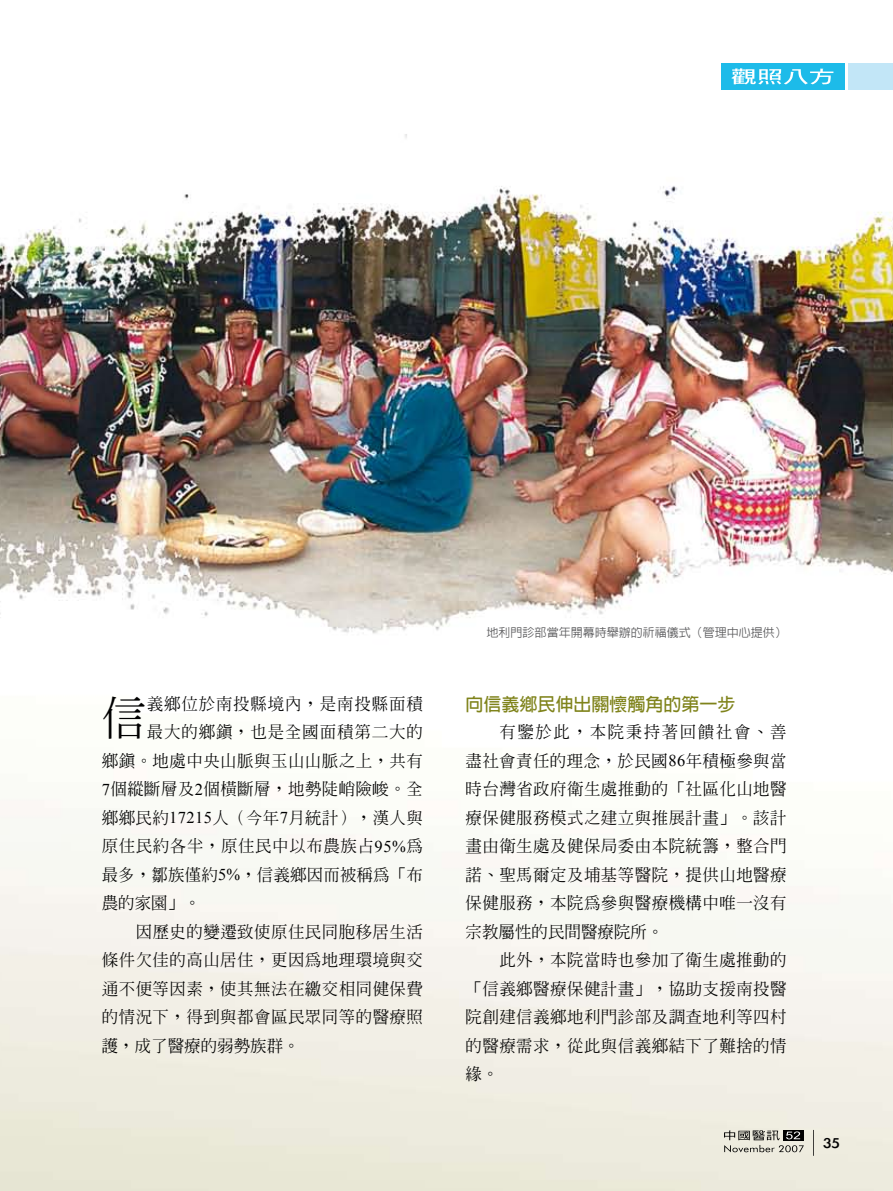
<style>
.page{position:relative;width:893px;height:1191px;background:#fff}
.page>*{position:absolute;margin:0;border:0;box-sizing:border-box;transform-origin:0 0}
.t1{font:500 45px "Inn Ming";color:#000}
.t2{font:700 18px "Lin Gothic";color:#7f831b}
.t3{font:500 16.5px/28.5px "Inn Ming";letter-spacing:.025em;color:#000;text-align:justify}
.t4{font:500 16.5px "Inn Ming";letter-spacing:.05em;color:#000}
.t5{font:500 16.5px "Inn Ming";letter-spacing:.005em;color:#000}
.t6{font:500 16.5px "Inn Ming";color:#000}
.t7{font:16.2px "Li Gothic Med";color:#000;scale:1.11 1}
.t8{font:500 12px "Lin Gothic";color:#58585a}
.s1{font-family:"Times New Roman";font-weight:400}
</style>
<div class="page">
<img style="left:0;top:63px;width:893px;height:1128px">
<svg style="left:813px;top:1130px;width:1px;height:25px"></svg>
<svg style="left:724px;top:1130px;width:80px;height:22px;background:#a7a59c"></svg>
<div style="left:721px;top:64px;width:123px;height:26px;background:#1dbbe9"></div>
<svg style="left:731px;top:68px;width:102px;height:16px"></svg>
<div style="left:848px;top:64px;width:45px;height:26px;background:#c2e6f7"></div>
<h1 class="t1" style="left:102px;top:695px;width:46px">信</h1>
<p class="t4" style="left:147px;top:695px;width:278px">義鄉位於南投縣境內，是南投縣面積</p>
<p class="t4" style="left:147px;top:723px;width:278px">最大的鄉鎮，也是全國面積第二大的</p>
<p class="t3" style="left:102px;top:746px;width:323px">鄉鎮。地處中央山脈與玉山山脈之上，共有</p>
<p class="t3" style="left:102px;top:774px;width:323px"><span class="s1">7</span>個縱斷層及<span class="s1">2</span>個橫斷層，地勢陡峭險峻。全</p>
<p class="t3" style="left:102px;top:803px;width:323px">鄉鄉民約<span class="s1">17215</span>人（今年<span class="s1">7</span>月統計），漢人與</p>
<p class="t3" style="left:102px;top:831px;width:323px">原住民約各半，原住民中以布農族占<span class="s1">95%</span>為</p>
<p class="t5" style="left:102px;top:866px;width:323px">最多，鄒族僅約<span class="s1">5%</span>，信義鄉因而被稱為「布</p>
<p class="t3" style="left:102px;top:888px;width:100px">農的家園」。</p>
<p class="t3" style="left:136px;top:917px;width:289px">因歷史的變遷致使原住民同胞移居生活</p>
<p class="t3" style="left:102px;top:945px;width:323px">條件欠佳的高山居住，更因為地理環境與交</p>
<p class="t3" style="left:102px;top:974px;width:323px">通不便等因素，使其無法在繳交相同健保費</p>
<p class="t3" style="left:102px;top:1002px;width:323px">的情況下，得到與都會區民眾同等的醫療照</p>
<p class="t6" style="left:102px;top:1037px;width:199px">護，成了醫療的弱勢族群。</p>
<p class="t8" style="left:487px;top:626px;width:301px">地利門診部當年開幕時舉辦的祈福儀式（管理中心提供）</p>
<p class="t2" style="left:465px;top:695px;width:271px">向信義鄉民伸出關懷觸角的第一步</p>
<p class="t3" style="left:465px;top:717px;width:323px;text-indent:34px">有鑒於此，本院秉持著回饋社會、善盡社會責任的理念，於民國<span class="s1">86</span>年積極參與當時台灣省政府衛生處推動的「社區化山地醫療保健服務模式之建立與推展計畫」。該計畫由衛生處及健保局委由本院統籌，整合門諾、聖馬爾定及埔基等醫院，提供山地醫療保健服務，本院為參與醫療機構中唯一沒有宗教屬性的民間醫療院所。</p>
<p class="t3" style="left:465px;top:945px;width:323px;text-indent:34px">此外，本院當時也參加了衛生處推動的「信義鄉醫療保健計畫」，協助支援南投醫院創建信義鄉地利門診部及調查地利等四村的醫療需求，從此與信義鄉結下了難捨的情緣。</p>
<p class="t7" style="left:823px;top:1134px;width:9px">35</p>
</div>
